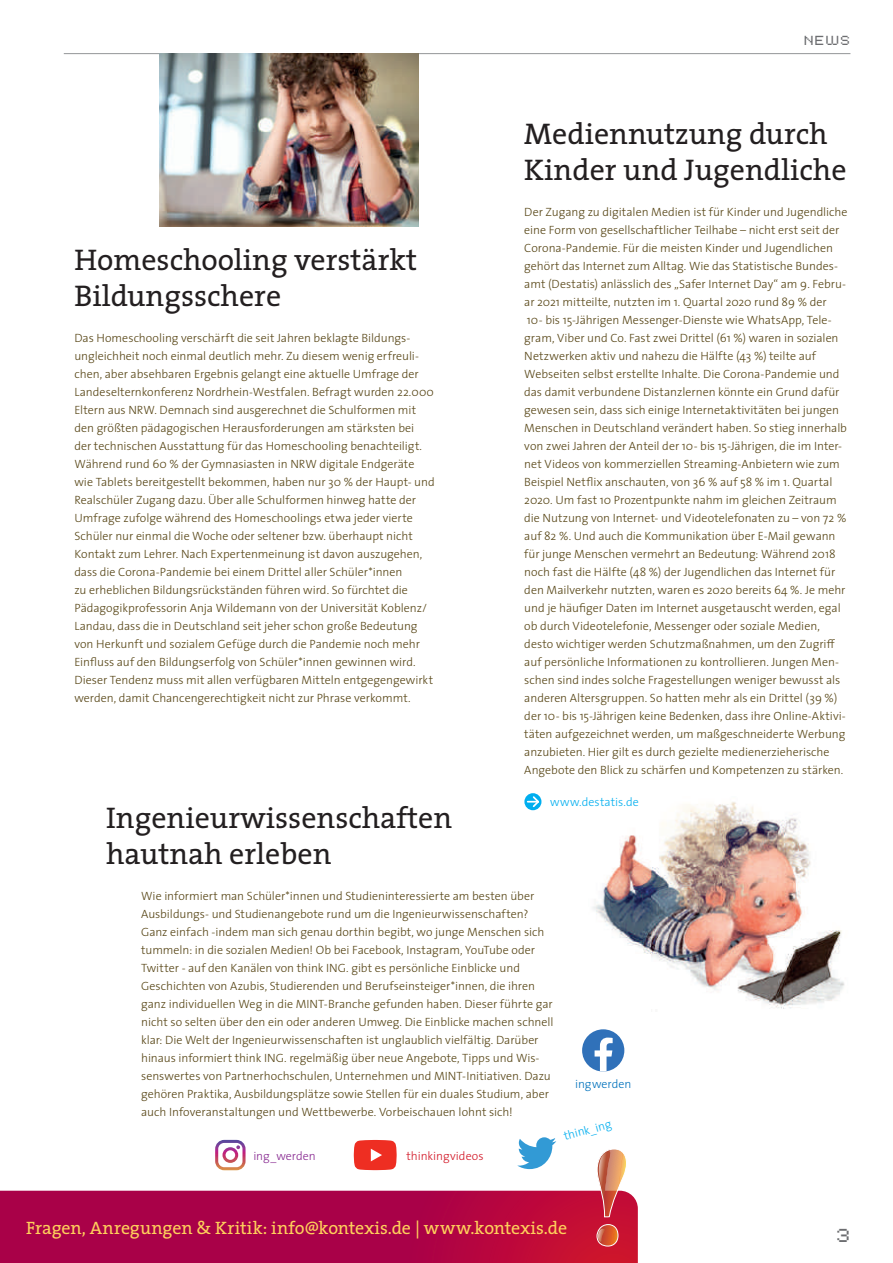
<style>
.page{position:relative;width:893px;height:1263px;background:#fff}
.page>*{position:absolute;margin:0;border:0;box-sizing:border-box;transform-origin:0 0}
.t1{font:30px/36px "The Serif";color:#231f20}
.t2{font:18px "The Serif";letter-spacing:-.005em;color:#fed05b}
.t3{font:15px "Pixel FJ8 pt 1 Normal";color:#6c6d70}
.t4{font:300 12px/18px "The Sans";color:#564414}
.t5{font:300 12px "The Sans";letter-spacing:.005em;color:#00aeef}
.t6{font:300 12px "The Sans";color:#d21625}
.t7{font:300 12px "The Sans";letter-spacing:-.005em;color:#872890}
.t8{font:300 12px "The Sans";letter-spacing:-.005em;color:#0072bc}
.t9{font:10.5px "Pixel FJ8 pt 1 Normal";color:#6c6d70}
</style>
<div class="page">
<img style="left:592px;top:802px;width:253px;height:207px">
<hr style="left:64px;top:53px;width:786px;height:1px;background:#939598">
<svg style="left:0;top:1191px;width:638px;height:72px;background:#ae0344"></svg>
<svg style="left:596px;top:1149px;width:31px;height:97px;background:#d56861"></svg>
<svg style="left:524px;top:793px;width:17px;height:17px"></svg>
<svg style="left:528px;top:795px;width:13px;height:14px"></svg>
<img style="left:159px;top:53px;width:260px;height:173px">
<svg style="left:517px;top:1137px;width:39px;height:32px"></svg>
<svg style="left:354px;top:1140px;width:43px;height:30px"></svg>
<svg style="left:215px;top:1140px;width:31px;height:30px"></svg>
<div style="left:582px;top:1029px;width:42px;height:42px;background:#3071b9;border-radius:50%"></div>
<svg style="left:595px;top:1037px;width:18px;height:34px"></svg>
<p class="t9" style="left:805px;top:32px;width:47px">NEWS</p>
<h1 class="t1" style="left:74px;top:241px;width:344px">Homeschooling verstärkt<br>Bildungsschere</h1>
<p class="t4" style="left:74px;top:329px;width:362px">Das Homeschooling verschärft die seit Jahren beklagte Bildungs&shy;ungleichheit noch einmal deutlich mehr. Zu diesem wenig erfreuli&shy;chen, aber absehbaren Ergebnis gelangt eine aktuelle Umfrage der Landeselternkonferenz Nordrhein-Westfalen. Befragt wurden 22.000<br>Eltern aus NRW. Demnach sind ausgerechnet die Schulformen mit den größten pädagogischen Herausforderungen am stärksten bei<br>der technischen Ausstattung für das Homeschooling benachteiligt.<br>Während rund 60 % der Gymnasiasten in NRW digitale Endgeräte wie Tablets bereitgestellt bekommen, haben nur 30 % der Haupt- und Realschüler Zugang dazu. Über alle Schulformen hinweg hatte der Umfrage zufolge während des Homeschoolings etwa jeder vierte Schüler nur einmal die Woche oder seltener bzw. überhaupt nicht Kontakt zum Lehrer. Nach Expertenmeinung ist davon auszugehen, dass die Corona-Pandemie bei einem Drittel aller Schüler*innen<br>zu erheblichen Bildungsrückständen führen wird. So fürchtet die Pädagogikprofessorin Anja Wildemann von der Universität Koblenz/ Landau, dass die in Deutschland seit jeher schon große Bedeutung von Herkunft und sozialem Gefüge durch die Pandemie noch mehr Einfluss auf den Bildungserfolg von Schüler*innen gewinnen wird.<br>Dieser Tendenz muss mit allen verfügbaren Mitteln entgegengewirkt werden, damit Chancengerechtigkeit nicht zur Phrase verkommt.</p>
<h1 class="t1" style="left:524px;top:115px;width:324px">Mediennutzung durch<br>Kinder und Jugendliche</h1>
<p class="t4" style="left:524px;top:203px;width:325px">Der Zugang zu digitalen Medien ist für Kinder und Jugendliche eine Form von gesellschaftlicher Teilhabe – nicht erst seit der Corona-Pandemie. Für die meisten Kinder und Jugendlichen gehört das Internet zum Alltag. Wie das Statistische Bundes&shy;amt (Destatis) anlässlich des „Safer Internet Day“ am 9. Febru&shy;ar 2021 mitteilte, nutzten im 1. Quartal 2020 rund 89 % der<br>10- bis 15-Jährigen Messenger-Dienste wie WhatsApp, Tele&shy;gram, Viber und Co. Fast zwei Drittel (61 %) waren in sozialen Netzwerken aktiv und nahezu die Hälfte (43 %) teilte auf Webseiten selbst erstellte Inhalte. Die Corona-Pandemie und das damit verbundene Distanzlernen könnte ein Grund dafür gewesen sein, dass sich einige Internetaktivitäten bei jungen Menschen in Deutschland verändert haben. So stieg innerhalb von zwei Jahren der Anteil der 10- bis 15-Jährigen, die im Inter&shy;net Videos von kommerziellen Streaming-Anbietern wie zum Beispiel Netflix anschauten, von 36 % auf 58 % im 1. Quartal 2020. Um fast 10 Prozentpunkte nahm im gleichen Zeitraum die Nutzung von Internet- und Videotelefonaten zu – von 72 % auf 82 %. Und auch die Kommunikation über E-Mail gewann für junge Menschen vermehrt an Bedeutung: Während 2018 noch fast die Hälfte (48 %) der Jugendlichen das Internet für den Mailverkehr nutzten, waren es 2020 bereits 64 %. Je mehr und je häufiger Daten im Internet ausgetauscht werden, egal ob durch Videotelefonie, Messenger oder soziale Medien, desto wichtiger werden Schutzmaßnahmen, um den Zugriff auf persönliche Informationen zu kontrollieren. Jungen Men&shy;schen sind indes solche Fragestellungen weniger bewusst als anderen Altersgruppen. So hatten mehr als ein Drittel (39 %) der 10- bis 15-Jährigen keine Bedenken, dass ihre Online-Aktivi&shy;täten aufgezeichnet werden, um maßgeschneiderte Werbung anzubieten. Hier gilt es durch gezielte medienerzieherische Angebote den Blick zu schärfen und Kompetenzen zu stärken.</p>
<p class="t5" style="left:550px;top:792px;width:90px">www.destatis.de</p>
<h1 class="t1" style="left:106px;top:799px;width:347px">Ingenieurwissenschaften hautnah erleben</h1>
<p class="t4" style="left:141px;top:887px;width:414px">Wie informiert man Schüler*innen und Studieninteressierte am besten über Ausbildungs- und Studienangebote rund um die Ingenieurwissenschaften?<br>Ganz einfach -indem man sich genau dorthin begibt, wo junge Menschen sich tummeln: in die sozialen Medien! Ob bei Facebook, Instagram, YouTube oder Twitter - auf den Kanälen von think ING. gibt es persönliche Einblicke und Geschichten von Azubis, Studierenden und Berufseinsteiger*innen, die ihren ganz individuellen Weg in die MINT-Branche gefunden haben. Dieser führte gar nicht so selten über den ein oder anderen Umweg. Die Einblicke machen schnell klar: Die Welt der Ingenieurwissenschaften ist unglaublich vielfältig. Darüber hinaus informiert think ING. regelmäßig über neue Angebote, Tipps und Wis&shy;senswertes von Partnerhochschulen, Unternehmen und MINT-Initiativen. Dazu gehören Praktika, Ausbildungsplätze sowie Stellen für ein duales Studium, aber auch Infoveranstaltungen und Wettbewerbe. Vorbeischauen lohnt sich!</p>
<p class="t8" style="left:575px;top:1074px;width:58px">ingwerden</p>
<p class="t7" style="left:253px;top:1146px;width:64px">ing_werden</p>
<p class="t6" style="left:406px;top:1145px;width:79px">thinkingvideos</p>
<p class="t5" style="left:561px;top:1126px;width:50px;rotate:-15deg">think_ing</p>
<h2 class="t2" style="left:26px;top:1213px;width:542px">Fragen, Anregungen &amp; Kritik: info@kontexis.de | www.kontexis.de</h2>
<p class="t3" style="left:837px;top:1223px;width:15px">3</p>
</div>
